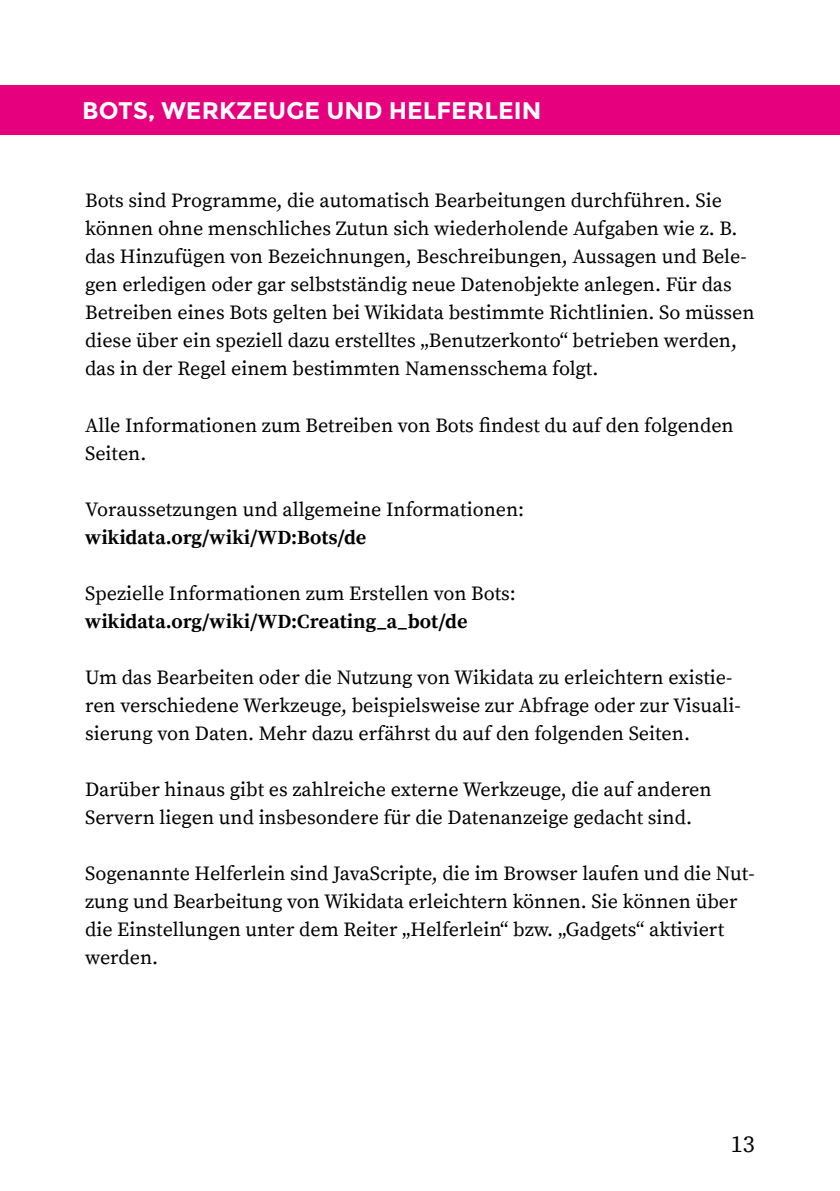
<style>
.page{position:relative;width:840px;height:1191px;background:#fff}
.page>*{position:absolute;margin:0;border:0;box-sizing:border-box;transform-origin:0 0}
.t1{font:700 24px "Montserrat";color:#fff}
.t2{font:24px "Source Serif Pro";color:#000}
.t3{font:20px/28px "Source Serif Pro";color:#000}
.t4{font:700 20px "Source Serif Pro";color:#000}
</style>
<div class="page">
<div style="left:0;top:85px;width:839px;height:49px;background:#e6007d"></div>
<p class="t1" style="left:82px;top:96px;width:460px">BOTS, WERKZEUGE UND HELFERLEIN</p>
<p class="t3" style="left:85px;top:188px;width:670px">Bots sind Programme, die automatisch Bearbeitungen durchführen. Sie können ohne menschliches Zutun sich wiederholende Aufgaben wie z. B. das Hinzufügen von Bezeichnungen, Beschreibungen, Aussagen und Bele&shy;gen erledigen oder gar selbstständig neue Datenobjekte anlegen. Für das Betreiben eines Bots gelten bei Wikidata bestimmte Richtlinien. So müssen diese über ein speziell dazu erstelltes „Benutzerkonto“ betrieben werden, das in der Regel einem bestimmten Namensschema folgt.</p>
<p class="t3" style="left:85px;top:412px;width:649px">Alle Informationen zum Betreiben von Bots findest du auf den folgenden<br>Seiten.</p>
<p class="t3" style="left:85px;top:496px;width:440px">Voraussetzungen und allgemeine Informationen:</p>
<p class="t4" style="left:85px;top:525px;width:283px">wikidata.org/wiki/WD:Bots/de</p>
<p class="t3" style="left:85px;top:580px;width:432px">Spezielle Informationen zum Erstellen von Bots:</p>
<p class="t4" style="left:85px;top:609px;width:383px">wikidata.org/wiki/WD:Creating_a_bot/de</p>
<p class="t3" style="left:85px;top:664px;width:656px">Um das Bearbeiten oder die Nutzung von Wikidata zu erleichtern existie&shy;ren verschiedene Werkzeuge, beispielsweise zur Abfrage oder zur Visuali&shy;sierung von Daten. Mehr dazu erfährst du auf den folgenden Seiten.</p>
<p class="t3" style="left:85px;top:776px;width:627px">Darüber hinaus gibt es zahlreiche externe Werkzeuge, die auf anderen<br>Servern liegen und insbesondere für die Datenanzeige gedacht sind.</p>
<p class="t3" style="left:85px;top:860px;width:670px">Sogenannte Helferlein sind JavaScripte, die im Browser laufen und die Nut&shy;zung und Bearbeitung von Wikidata erleichtern können. Sie können über die Einstellungen unter dem Reiter „Helferlein“ bzw. „Gadgets“ aktiviert werden.</p>
<p class="t2" style="left:730px;top:1129px;width:25px">13</p>
</div>
